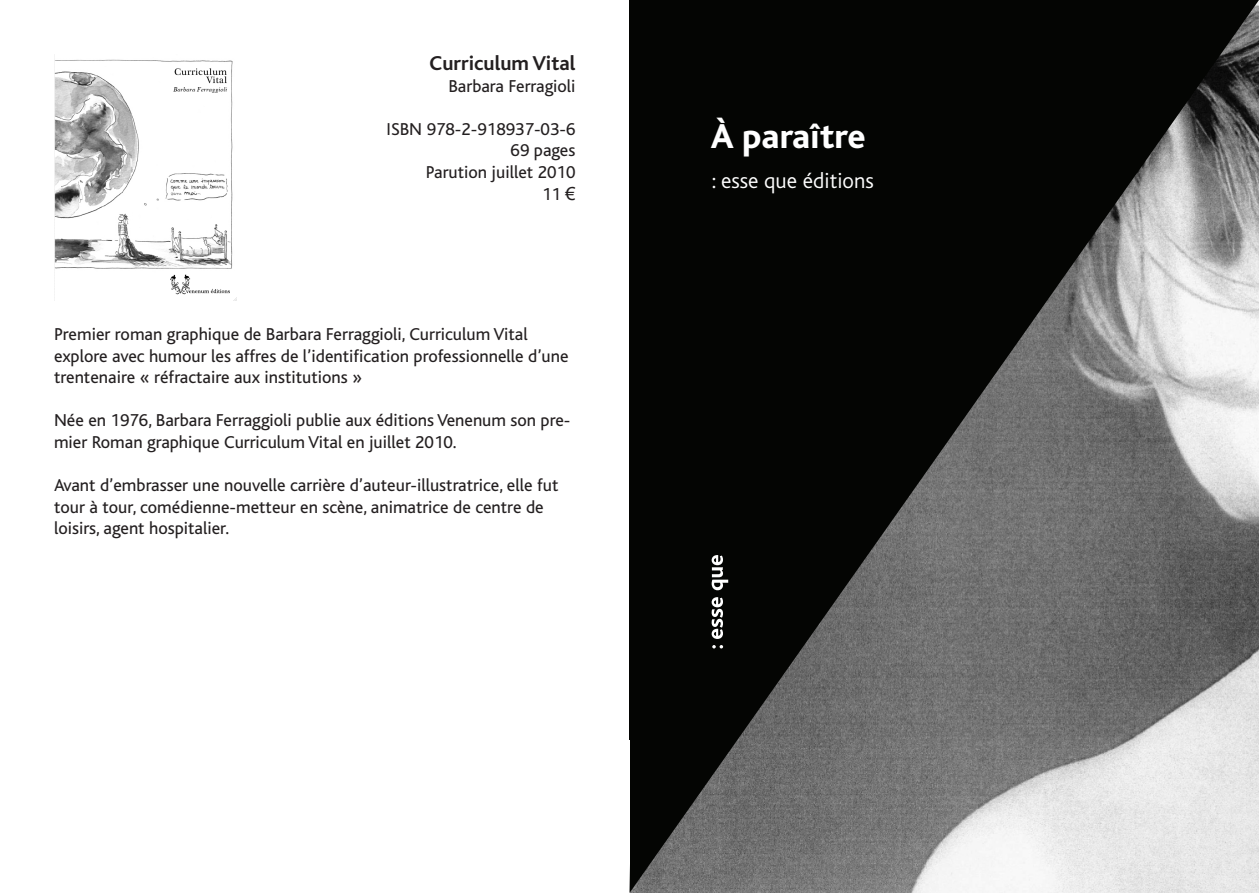
<style>
.page{position:relative;width:1259px;height:893px;background:#fff}
.page>*{position:absolute;margin:0;border:0;box-sizing:border-box;transform-origin:0 0}
.t1{font:800 36px "Bliss";color:#fff}
.t2{font:300 22.5px "Bliss";color:#fff}
.t3{font:700 21px "Bliss";color:#231f20}
.t4{font:18px/21.6px "Bliss";color:#231f20}
.s1{font-family:"Arial"}
</style>
<div class="page">
<img style="left:54px;top:55px;width:182px;height:246px">
<svg style="left:629px;top:0;width:630px;height:893px;background:#505050"></svg>
<svg style="left:712px;top:645px;width:11px;height:3px"></svg>
<svg style="left:711px;top:597px;width:12px;height:42px"></svg>
<svg style="left:711px;top:555px;width:17px;height:35px"></svg>
<div style="left:629px;top:0;width:54px;height:740px;background:#040503"></div>
<div style="left:630px;top:62px;width:23px;height:796px;background:#040503"></div>
<div style="left:630px;top:204px;width:11px;height:670px;background:#040503"></div>
<p class="t3" style="left:429px;top:52px;width:147px">Curriculum Vital</p>
<p class="t4" style="left:448px;top:75px;width:129px">Barbara Ferragioli</p>
<p class="t4" style="left:386px;top:119px;width:190px">ISBN 978-2-918937-03-6</p>
<p class="t4" style="left:510px;top:140px;width:66px">69 pages</p>
<p class="t4" style="left:426px;top:162px;width:151px">Parution juillet 2010</p>
<p class="t4" style="left:542px;top:183px;width:35px">11 <span class="s1">€</span></p>
<p class="t4" style="left:54px;top:324px;width:516px">Premier roman graphique de Barbara Ferraggioli, Curriculum Vital explore avec humour les affres de l’identification professionnelle d’une trentenaire « réfractaire aux institutions »</p>
<p class="t4" style="left:54px;top:410px;width:518px">Née en 1976, Barbara Ferraggioli publie aux éditions Venenum son pre&shy;mier Roman graphique Curriculum Vital en juillet 2010.</p>
<p class="t4" style="left:54px;top:475px;width:506px">Avant d’embrasser une nouvelle carrière d’auteur-illustratrice, elle fut tour à tour, comédienne-metteur en scène, animatrice de centre de loisirs, agent hospitalier.</p>
<p class="t1" style="left:710px;top:117px;width:157px">À paraître</p>
<p class="t2" style="left:712px;top:168px;width:164px">: esse que éditions</p>
</div>
